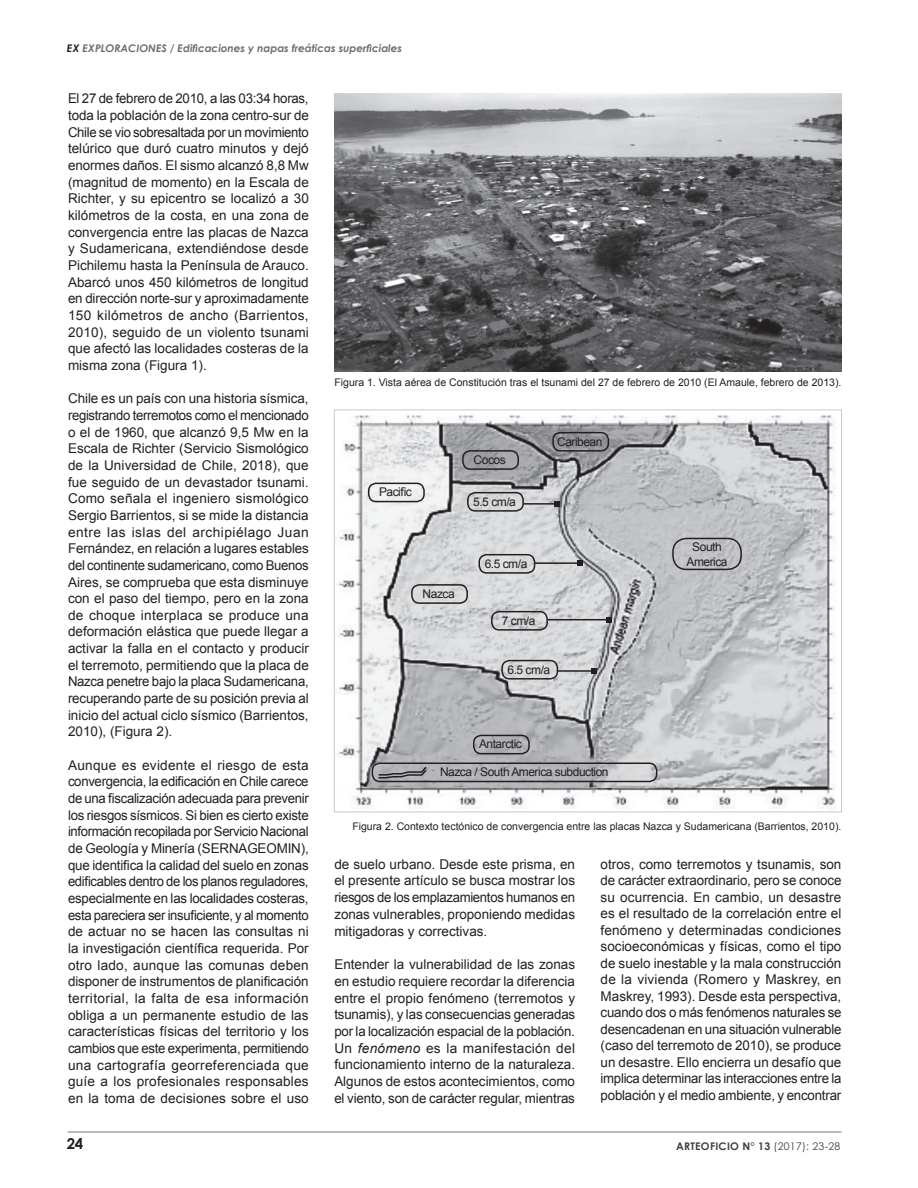
<style>
.page{position:relative;width:918px;height:1188px;background:#fff}
.page>*{position:absolute;margin:0;border:0;box-sizing:border-box;transform-origin:0 0}
.t1{font:700 15px "Century Gothic";color:#231f20}
.contenidos{font:13.5px/16.6px "Arial";color:#231f20;text-align:justify}
.t2{font:12px "Arial";letter-spacing:-.04em;color:#231f20}
.pie_de_foto{font:10.5px "Arial";color:#231f20}
.autor{font:italic 700 10.5px "Century Gothic";color:#6c6d70}
.t3{font:700 10.5px "Century Gothic";letter-spacing:.025em;color:#3e3e3f}
.s1{color:#231f20}
.s2{font-style:italic}
.s3{font-weight:400}
</style>
<div class="page">
<hr style="left:68px;top:1132px;width:773px;height:1px;background:#231f20">
<img style="left:334px;top:94px;width:507px;height:278px">
<img style="left:336px;top:415px;width:499px;height:394px">
<hr style="left:523px;top:503px;width:34px;height:2px;background:#231f20">
<svg style="left:554px;top:501px;width:6px;height:6px"></svg>
<div style="left:672px;top:538px;width:70px;height:32px;border:2px solid #231f20;border-radius:14px"></div>
<div style="left:411px;top:584px;width:57px;height:20px;border:2px solid #231f20;border-radius:8px"></div>
<div style="left:368px;top:483px;width:57px;height:19px;border:2px solid #231f20;border-radius:8px"></div>
<div style="left:473px;top:735px;width:57px;height:19px;border:2px solid #231f20;border-radius:8px"></div>
<div style="left:552px;top:432px;width:57px;height:20px;border:2px solid #231f20;border-radius:8px"></div>
<div style="left:467px;top:492px;width:57px;height:20px;border:2px solid #231f20;border-radius:8px"></div>
<div style="left:479px;top:554px;width:56px;height:20px;border:2px solid #231f20;border-radius:8px"></div>
<div style="left:501px;top:660px;width:57px;height:20px;border:2px solid #231f20;border-radius:8px"></div>
<div style="left:491px;top:611px;width:57px;height:20px;border:2px solid #231f20;border-radius:8px"></div>
<div style="left:372px;top:763px;width:285px;height:19px;border:2px solid #231f20;border-radius:8px"></div>
<svg style="left:377px;top:765px;width:51px;height:14px"></svg>
<hr style="left:557px;top:670px;width:37px;height:2px;background:#231f20">
<svg style="left:591px;top:668px;width:6px;height:6px"></svg>
<hr style="left:548px;top:619px;width:61px;height:1px;background:#231f20">
<svg style="left:606px;top:617px;width:6px;height:6px"></svg>
<hr style="left:535px;top:562px;width:45px;height:2px;background:#231f20">
<svg style="left:577px;top:560px;width:6px;height:6px"></svg>
<div style="left:462px;top:450px;width:57px;height:20px;border:2px solid #231f20;border-radius:8px"></div>
<p class="autor" style="left:67px;top:41px;width:337px"><span class="s1">EX</span> EXPLORACIONES / Edificaciones y napas freáticas superficiales</p>
<p class="contenidos" style="left:68px;top:90px;width:242px">El 27 de febrero de 2010, a las 03:34 horas, toda la población de la zona centro-sur de Chile se vio sobresaltada por un movimiento telúrico que duró cuatro minutos y dejó enormes daños. El sismo alcanzó 8,8 Mw (magnitud de momento) en la Escala de Richter, y su epicentro se localizó a 30 kilómetros de la costa, en una zona de convergencia entre las placas de Nazca y Sudamericana, extendiéndose desde Pichilemu hasta la Península de Arauco.<br>Abarcó unos 450 kilómetros de longitud en dirección norte-sur y aproximadamente 150 kilómetros de ancho (Barrientos, 2010), seguido de un violento tsunami que afectó las localidades costeras de la misma zona (Figura 1).</p>
<p class="contenidos" style="left:68px;top:390px;width:242px">Chile es un país con una historia sísmica, registrando terremotos como el mencionado o el de 1960, que alcanzó 9,5 Mw en la Escala de Richter (Servicio Sismológico de la Universidad de Chile, 2018), que fue seguido de un devastador tsunami.<br>Como señala el ingeniero sismológico Sergio Barrientos, si se mide la distancia entre las islas del archipiélago Juan Fernández, en relación a lugares estables del continente sudamericano, como Buenos Aires, se comprueba que esta disminuye con el paso del tiempo, pero en la zona de choque interplaca se produce una deformación elástica que puede llegar a activar la falla en el contacto y producir el terremoto, permitiendo que la placa de Nazca penetre bajo la placa Sudamericana, recuperando parte de su posición previa al inicio del actual ciclo sísmico (Barrientos, 2010), (Figura 2).</p>
<p class="contenidos" style="left:68px;top:757px;width:242px">Aunque es evidente el riesgo de esta convergencia, la edificación en Chile carece de una fiscalización adecuada para prevenir los riesgos sísmicos. Si bien es cierto existe información recopilada por Servicio Nacional de Geología y Minería (SERNAGEOMIN), que identifica la calidad del suelo en zonas edificables dentro de los planos reguladores, especialmente en las localidades costeras, esta pareciera ser insuficiente, y al momento de actuar no se hacen las consultas ni la investigación científica requerida. Por otro lado, aunque las comunas deben disponer de instrumentos de planificación territorial, la falta de esa información obliga a un permanente estudio de las características físicas del territorio y los cambios que este experimenta, permitiendo una cartografía georreferenciada que guíe a los profesionales responsables en la toma de decisiones sobre el uso</p>
<p class="t1" style="left:67px;top:1135px;width:18px">24</p>
<p class="pie_de_foto" style="left:334px;top:375px;width:509px">Figura 1. Vista aérea de Constitución tras el tsunami del 27 de febrero de 2010 (El Amaule, febrero de 2013).</p>
<p class="t2" style="left:379px;top:484px;width:34px">Pacific</p>
<p class="t2" style="left:474px;top:452px;width:34px">Cocos</p>
<p class="t2" style="left:473px;top:494px;width:44px">5.5 cm/a</p>
<p class="t2" style="left:557px;top:433px;width:47px">Caribean</p>
<p class="t2" style="left:423px;top:586px;width:34px">Nazca</p>
<p class="t2" style="left:485px;top:556px;width:44px">6.5 cm/a</p>
<p class="t2" style="left:502px;top:613px;width:35px">7 cm/a</p>
<p class="t2" style="left:508px;top:661px;width:44px">6.5 cm/a</p>
<p class="t2" style="left:479px;top:736px;width:44px">Antarctic</p>
<p class="t2" style="left:440px;top:764px;width:170px">Nazca / South America subduction</p>
<p class="t2" style="left:692px;top:539px;width:31px">South</p>
<p class="t2" style="left:686px;top:554px;width:43px">America</p>
<p class="pie_de_foto" style="left:352px;top:819px;width:491px">Figura 2. Contexto tectónico de convergencia entre las placas Nazca y Sudamericana (Barrientos, 2010).</p>
<p class="contenidos" style="left:334px;top:856px;width:242px">de suelo urbano. Desde este prisma, en el presente artículo se busca mostrar los riesgos de los emplazamientos humanos en zonas vulnerables, proponiendo medidas mitigadoras y correctivas.</p>
<p class="contenidos" style="left:334px;top:956px;width:242px">Entender la vulnerabilidad de las zonas en estudio requiere recordar la diferencia entre el propio fenómeno (terremotos y tsunamis), y las consecuencias generadas por la localización espacial de la población.<br>Un <span class="s2">fenómeno</span> es la manifestación del funcionamiento interno de la naturaleza.<br>Algunos de estos acontecimientos, como el viento, son de carácter regular, mientras</p>
<p class="contenidos" style="left:601px;top:856px;width:242px">otros, como terremotos y tsunamis, son de carácter extraordinario, pero se conoce su ocurrencia. En cambio, un desastre es el resultado de la correlación entre el fenómeno y determinadas condiciones socioeconómicas y físicas, como el tipo de suelo inestable y la mala construcción de la vivienda (Romero y Maskrey, en Maskrey, 1993). Desde esta perspectiva, cuando dos o más fenómenos naturales se desencadenan en una situación vulnerable (caso del terremoto de 2010), se produce un desastre. Ello encierra un desafío que implica determinar las interacciones entre la población y el medio ambiente, y encontrar</p>
<p class="t3" style="left:676px;top:1139px;width:166px">ARTEOFICIO N° 13 <span class="s3">(2017): 23-28</span></p>
</div>
